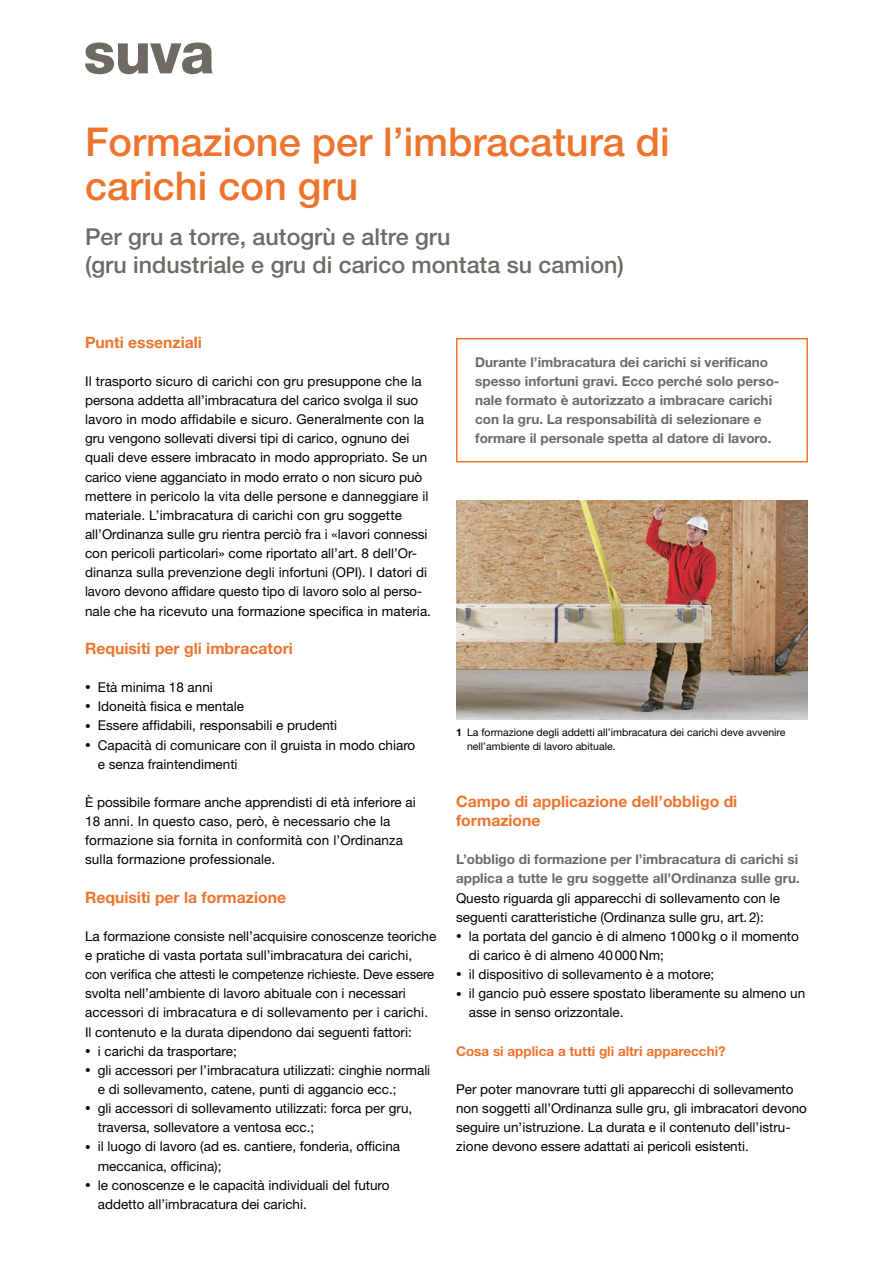
<style>
.page{position:relative;width:893px;height:1263px;background:#fff}
.page>*{position:absolute;margin:0;border:0;box-sizing:border-box;transform-origin:0 0}
.t1{font:500 39.75px/43.5px "Helvetica Neue LT Std";color:#ee742d}
.t2{font:500 23.25px/27.5px "Helvetica Neue LT Std";color:#6d6a63}
.t3{font:700 15.75px/19.2px "Helvetica Neue LT Std";color:#ee742d}
.t4{font:13.5px/19.2px "Helvetica Neue LT Std";color:#000}
.t5{font:700 13.5px/19.2px "Helvetica Neue LT Std";color:#6d6a63}
.t6{font:700 13.5px "Helvetica Neue LT Std";color:#ee742d}
.t7{font:10.5px/13.8px "Helvetica Neue LT Std";color:#000}
.s1{font-size:11.25px}
.s2{font-weight:700}
</style>
<div class="page">
<img style="left:456px;top:501px;width:352px;height:218px">
<div style="left:456px;top:338px;width:352px;height:124px;border:2px solid #ee742d"></div>
<svg style="left:85px;top:43px;width:128px;height:31px"></svg>
<h1 class="t1" style="left:85px;top:120px;width:586px">Formazione per l’imbracatura di carichi con gru</h1>
<h2 class="t2" style="left:85px;top:223px;width:540px">Per gru a torre, autogrù e altre gru<br>(gru industriale e gru di carico montata su camion)</h2>
<p class="t3" style="left:85px;top:332px;width:118px">Punti essenziali</p>
<p class="t4" style="left:85px;top:371px;width:348px">Il trasporto sicuro di carichi con gru presuppone che la persona addetta all’imbracatura del carico svolga il suo lavoro in modo affidabile e sicuro. Generalmente con la gru vengono sollevati diversi tipi di carico, ognuno dei quali deve essere imbracato in modo appropriato. Se un carico viene agganciato in modo errato o non sicuro può mettere in pericolo la vita delle persone e danneggiare il materiale. L’imbracatura di carichi con gru soggette all’Ordinanza sulle gru rientra perciò fra i «lavori connessi con pericoli particolari» come riportato all’art. 8 dell’Or&shy;dinanza sulla prevenzione degli infortuni (OPI). I datori di lavoro devono affidare questo tipo di lavoro solo al perso&shy;nale che ha ricevuto una formazione specifica in materia.</p>
<p class="t3" style="left:85px;top:638px;width:209px">Requisiti per gli imbracatori</p>
<p class="t4" style="left:85px;top:677px;width:129px"><span class="s1">•</span> Età minima 18 anni</p>
<p class="t4" style="left:85px;top:697px;width:161px"><span class="s1">•</span> Idoneità fisica e mentale</p>
<p class="t4" style="left:85px;top:716px;width:254px"><span class="s1">•</span> Essere affidabili, responsabili e prudenti</p>
<p class="t4" style="left:98px;top:735px;width:319px;text-indent:-13px"><span class="s1">•</span> Capacità di comunicare con il gruista in modo chiaro e senza fraintendimenti</p>
<p class="t4" style="left:85px;top:792px;width:332px">È possibile formare anche apprendisti di età inferiore ai 18 anni. In questo caso, però, è necessario che la formazione sia fornita in conformità con l’Ordinanza sulla formazione professionale.</p>
<p class="t3" style="left:85px;top:887px;width:203px">Requisiti per la formazione</p>
<p class="t4" style="left:85px;top:926px;width:353px">La formazione consiste nell’acquisire conoscenze teoriche e pratiche di vasta portata sull’imbracatura dei carichi, con verifica che attesti le competenze richieste. Deve essere svolta nell’ambiente di lavoro abituale con i necessari accessori di imbracatura e di sollevamento per i carichi.<br>Il contenuto e la durata dipendono dai seguenti fattori:</p>
<p class="t4" style="left:85px;top:1041px;width:153px"><span class="s1">•</span> i carichi da trasportare;</p>
<p class="t4" style="left:98px;top:1060px;width:334px;text-indent:-13px"><span class="s1">•</span> gli accessori per l’imbracatura utilizzati: cinghie normali e di sollevamento, catene, punti di aggancio ecc.;</p>
<p class="t4" style="left:98px;top:1098px;width:316px;text-indent:-13px"><span class="s1">•</span> gli accessori di sollevamento utilizzati: forca per gru, traversa, sollevatore a ventosa ecc.;</p>
<p class="t4" style="left:98px;top:1137px;width:304px;text-indent:-13px"><span class="s1">•</span> il luogo di lavoro (ad es. cantiere, fonderia, officina meccanica, officina);</p>
<p class="t4" style="left:98px;top:1175px;width:293px;text-indent:-13px"><span class="s1">•</span> le conoscenze e le capacità individuali del futuro addetto all’imbracatura dei carichi.</p>
<p class="t5" style="left:475px;top:352px;width:306px">Durante l’imbracatura dei carichi si verificano spesso infortuni gravi. Ecco perché solo perso&shy;nale formato è autorizzato a imbracare carichi con la gru. La responsabilità di selezionare e formare il personale spetta al datore di lavoro.</p>
<p class="t7" style="left:467px;top:725px;width:320px;text-indent:-11px"><span class="s2">1</span> La formazione degli addetti all’imbracatura dei carichi deve avvenire nell’ambiente di lavoro abituale.</p>
<p class="t3" style="left:456px;top:791px;width:283px">Campo di applicazione dell’obbligo di formazione</p>
<p class="t5" style="left:456px;top:850px;width:345px">L’obbligo di formazione per l’imbracatura di carichi si applica a tutte le gru soggette all’Ordinanza sulle gru.</p>
<p class="t4" style="left:456px;top:888px;width:326px">Questo riguarda gli apparecchi di sollevamento con le seguenti caratteristiche (Ordinanza sulle gru, art.2):</p>
<p class="t4" style="left:469px;top:926px;width:332px;text-indent:-13px"><span class="s1">•</span> la portata del gancio è di almeno 1000kg o il momento di carico è di almeno 40000Nm;</p>
<p class="t4" style="left:456px;top:964px;width:260px"><span class="s1">•</span> il dispositivo di sollevamento è a motore;</p>
<p class="t4" style="left:469px;top:984px;width:338px;text-indent:-13px"><span class="s1">•</span> il gancio può essere spostato liberamente su almeno un asse in senso orizzontale.</p>
<p class="t6" style="left:456px;top:1042px;width:271px">Cosa si applica a tutti gli altri apparecchi?</p>
<p class="t4" style="left:456px;top:1079px;width:352px">Per poter manovrare tutti gli apparecchi di sollevamento non soggetti all’Ordinanza sulle gru, gli imbracatori devono seguire un’istruzione. La durata e il contenuto dell’istru&shy;zione devono essere adattati ai pericoli esistenti.</p>
</div>
